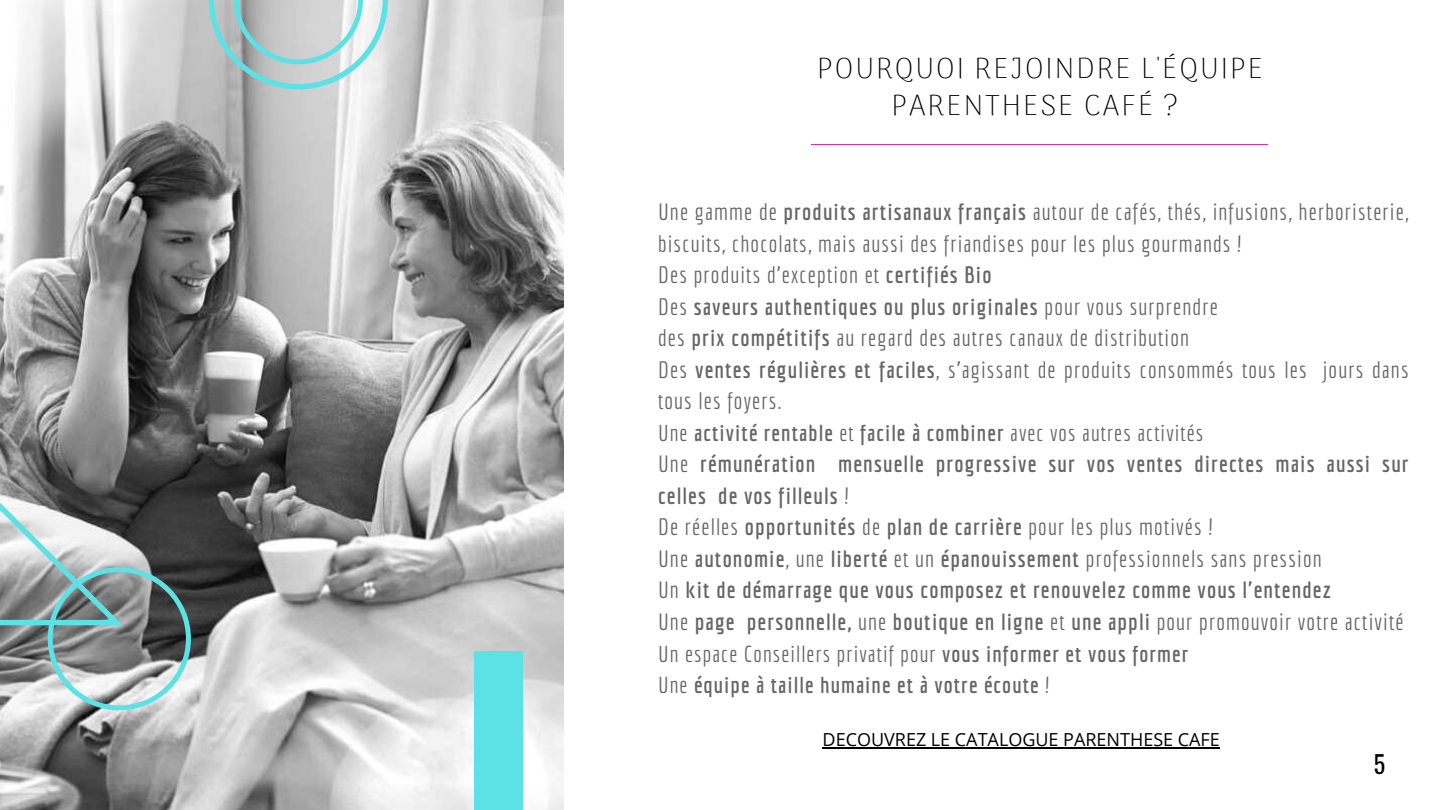
<style>
.page{position:relative;width:1440px;height:810px;background:#fff}
.page>*{position:absolute;margin:0;border:0;box-sizing:border-box;transform-origin:0 0}
.t1{font:200 28.9px/36.2px "Arima Madurai";letter-spacing:.07em;color:#000;text-align:center}
.t2{font:24px "Oswald";color:#000}
.t3{font:23px/31.5px "Economica";letter-spacing:.05em;color:#666}
.t4{font:700 23px/31.5px "Economica";letter-spacing:.05em;color:#666}
.t5{font:700 22.5px/31.5px "Economica";letter-spacing:.05em;color:#666}
.t6{font:18px "Open Sans";color:#000}
.s1{font-weight:700}
.s2{font-weight:400}
</style>
<div class="page">
<img style="left:0;top:0;width:564px;height:810px">
<svg style="left:209px;top:0;width:179px;height:89px;background:#bcd0d1"></svg>
<div style="left:474px;top:651px;width:49px;height:159px;background:#5ce1e6"></div>
<svg style="left:0;top:465px;width:191px;height:245px;background:#848e8e"></svg>
<hr style="left:811px;top:144px;width:456px;height:1px;background:#d1369d">
<hr style="left:823px;top:747px;width:397px;height:2px;background:#000">
<p class="t1" style="left:817px;top:50px;width:447px">POURQUOI REJOINDRE L'ÉQUIPE<br>PARENTHESE CAFÉ ?</p>
<p class="t3" style="left:658px;top:196px;width:752px">Une gamme de <span class="s1">produits artisanaux français</span> autour de cafés, thés, infusions, herboristerie, biscuits, chocolats, mais aussi des friandises pour les plus gourmands !<br>Des produits d'exception et <span class="s1">certifiés Bio<br></span>Des <span class="s1">saveurs authentiques ou plus originales</span> pour vous surprendre<br>des <span class="s1">prix compétitifs</span> au regard des autres canaux de distribution<br>Des <span class="s1">ventes régulières et faciles</span>, s’agissant de produits consommés tous les jours dans tous les foyers.</p>
<p class="t5" style="left:658px;top:417px;width:547px"><span class="s2">Une</span> activité rentable <span class="s2">et</span> facile à combiner <span class="s2">avec vos autres activités</span></p>
<p class="t4" style="left:658px;top:448px;width:752px"><span class="s2">Une</span> rémunération mensuelle progressive sur vos ventes directes mais aussi sur celles de vos filleuls <span class="s2">!<br>De réelles</span> opportunités <span class="s2">de</span> plan de carrière <span class="s2">pour les plus motivés !<br>Une</span> autonomie<span class="s2">, une</span> liberté <span class="s2">et un</span> épanouissement <span class="s2">professionnels sans pression<br>Un</span> kit de démarrage que vous composez et renouvelez comme vous l'entendez<br><span class="s2">Une</span> page personnelle, <span class="s2">une</span> boutique en ligne <span class="s2">et</span> une appli <span class="s2">pour promouvoir votre activité</span></p>
<p class="t5" style="left:658px;top:638px;width:532px"><span class="s2">Un espace Conseillers privatif pour</span> vous informer et vous former<br><span class="s2">Une</span> équipe à taille humaine et à votre écoute <span class="s2">!</span></p>
<p class="t6" style="left:823px;top:727px;width:399px">DECOUVREZ LE CATALOGUE PARENTHESE CAFE</p>
<p class="t2" style="left:1374px;top:745px;width:13px">5</p>
</div>
